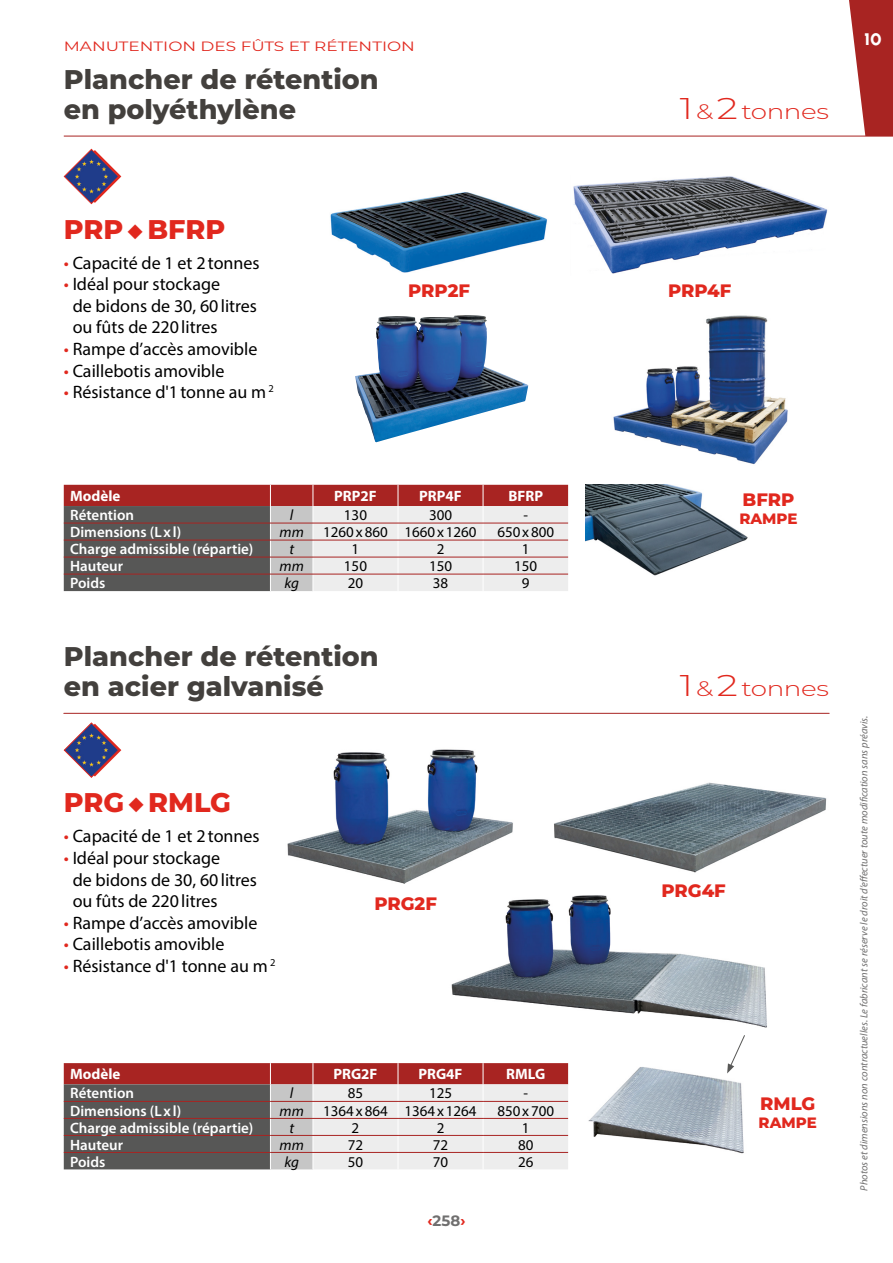
<style>
.page{position:relative;width:893px;height:1263px;background:#fff}
.page>*{position:absolute;margin:0;border:0;box-sizing:border-box;transform-origin:0 0}
.Designation{font:800 27px "Montserrat";color:#43403d}
.Ref_Titre{font:800 27px "Montserrat";color:#e1281e}
.Ref_Titre-2{font:300 21px "Montserrat";letter-spacing:-.015em;color:#e1281e;scale:1.25 1}
.Texte_Avantages{font:18px/21.6px "Myriad Pro";color:#000}
.Nom_ref{font:800 18px "Montserrat";color:#e1281e}
.t1{font:600 15px "Myriad Pro";color:#fff}
.t2{font:15px "Myriad Pro";color:#000}
.t3{font:700 15px "Myriad Pro";color:#fff}
.t4{font:italic 15px "Myriad Pro";color:#000}
.Nom_ref_2{font:800 15px "Montserrat";color:#e1281e}
.t5{font:700 15px "Montserrat";color:#706f6f}
.t6{font:800 15px "TYPOGRAPHPRO";color:#fff}
.t7{font:13.5px "Montserrat";color:#e1281e;scale:1.25 1}
.t8{font:italic 10.5px "Myriad Pro";color:#706f6f}
.s1{font-size:30px}
.s2{color:#e1281e}
</style>
<div class="page">
<svg style="left:844px;top:0;width:49px;height:136px"></svg>
<hr style="left:64px;top:136px;width:829px;height:1px;background:#a82422">
<img style="left:287px;top:749px;width:226px;height:135px">
<img style="left:554px;top:782px;width:273px;height:91px">
<img style="left:451px;top:895px;width:316px;height:133px">
<img style="left:588px;top:1067px;width:156px;height:87px">
<img style="left:330px;top:192px;width:217px;height:81px">
<img style="left:355px;top:315px;width:173px;height:127px">
<img style="left:585px;top:485px;width:163px;height:91px">
<img style="left:573px;top:176px;width:255px;height:98px">
<svg style="left:64px;top:485px;width:504px;height:106px;background:#a98c8b"></svg>
<hr style="left:64px;top:523px;width:206px;height:1px;background:#a82422">
<hr style="left:270px;top:523px;width:43px;height:1px;background:#a82422">
<hr style="left:313px;top:523px;width:85px;height:1px;background:#a82422">
<hr style="left:398px;top:523px;width:85px;height:1px;background:#a82422">
<hr style="left:483px;top:523px;width:85px;height:1px;background:#a82422">
<hr style="left:64px;top:540px;width:206px;height:1px;background:#a82422">
<hr style="left:64px;top:557px;width:206px;height:1px;background:#a82422">
<hr style="left:270px;top:540px;width:43px;height:1px;background:#a82422">
<hr style="left:270px;top:557px;width:43px;height:1px;background:#a82422">
<hr style="left:313px;top:540px;width:85px;height:1px;background:#a82422">
<hr style="left:313px;top:557px;width:85px;height:1px;background:#a82422">
<hr style="left:398px;top:540px;width:85px;height:1px;background:#a82422">
<hr style="left:398px;top:557px;width:85px;height:1px;background:#a82422">
<hr style="left:483px;top:540px;width:85px;height:1px;background:#a82422">
<hr style="left:483px;top:557px;width:85px;height:1px;background:#a82422">
<hr style="left:64px;top:574px;width:206px;height:1px;background:#a82422">
<hr style="left:270px;top:574px;width:43px;height:1px;background:#a82422">
<hr style="left:313px;top:574px;width:85px;height:1px;background:#a82422">
<hr style="left:398px;top:574px;width:85px;height:1px;background:#a82422">
<hr style="left:483px;top:574px;width:85px;height:1px;background:#a82422">
<svg style="left:64px;top:1063px;width:504px;height:106px;background:#a98e8d"></svg>
<hr style="left:64px;top:1101px;width:206px;height:1px;background:#a82422">
<hr style="left:270px;top:1101px;width:43px;height:1px;background:#a82422">
<hr style="left:313px;top:1101px;width:85px;height:1px;background:#a82422">
<hr style="left:398px;top:1101px;width:85px;height:1px;background:#a82422">
<hr style="left:483px;top:1101px;width:85px;height:1px;background:#a82422">
<hr style="left:64px;top:1118px;width:206px;height:1px;background:#a82422">
<hr style="left:64px;top:1135px;width:206px;height:1px;background:#a82422">
<hr style="left:270px;top:1118px;width:43px;height:1px;background:#a82422">
<hr style="left:270px;top:1135px;width:43px;height:1px;background:#a82422">
<hr style="left:313px;top:1118px;width:85px;height:1px;background:#a82422">
<hr style="left:313px;top:1135px;width:85px;height:1px;background:#a82422">
<hr style="left:398px;top:1118px;width:85px;height:1px;background:#a82422">
<hr style="left:398px;top:1135px;width:85px;height:1px;background:#a82422">
<hr style="left:483px;top:1118px;width:85px;height:1px;background:#a82422">
<hr style="left:483px;top:1135px;width:85px;height:1px;background:#a82422">
<hr style="left:64px;top:1152px;width:206px;height:1px;background:#a82422">
<hr style="left:270px;top:1152px;width:43px;height:1px;background:#a82422">
<hr style="left:313px;top:1152px;width:85px;height:1px;background:#a82422">
<hr style="left:398px;top:1152px;width:85px;height:1px;background:#a82422">
<hr style="left:483px;top:1152px;width:85px;height:1px;background:#a82422">
<svg style="left:63px;top:148px;width:58px;height:57px"></svg>
<svg style="left:63px;top:722px;width:58px;height:56px"></svg>
<hr style="left:64px;top:713px;width:765px;height:1px;background:#a82422">
<img style="left:613px;top:315px;width:175px;height:150px">
<svg style="left:727px;top:1035px;width:18px;height:38px"></svg>
<p class="t7" style="left:64px;top:37px;width:282px">MANUTENTION DES FÛTS ET RÉTENTION</p>
<p class="t6" style="left:864px;top:28px;width:19px">10</p>
<p class="Designation" style="left:64px;top:60px;width:316px">Plancher de rétention</p>
<p class="Designation" style="left:64px;top:90px;width:234px">en polyéthylène</p>
<p class="Ref_Titre-2" style="left:680px;top:97px;width:121px"><span class="s1">1</span> &amp; <span class="s1">2</span> tonnes</p>
<p class="Ref_Titre" style="left:64px;top:209px;width:163px">PRP ◆ BFRP</p>
<p class="Texte_Avantages" style="left:64px;top:252px;width:197px"><span class="s2">•</span> Capacité de 1 et 2tonnes</p>
<p class="Texte_Avantages" style="left:73px;top:273px;width:186px;text-indent:-9px"><span class="s2">•</span> Idéal pour stockage<br>de bidons de 30, 60litres ou fûts de 220litres</p>
<p class="Texte_Avantages" style="left:64px;top:338px;width:195px"><span class="s2">•</span> Rampe d’accès amovible</p>
<p class="Texte_Avantages" style="left:64px;top:360px;width:162px"><span class="s2">•</span> Caillebotis amovible</p>
<p class="Texte_Avantages" style="left:64px;top:381px;width:212px"><span class="s2">•</span> Résistance d'1tonne au m <sup>2</sup></p>
<p class="Nom_ref" style="left:408px;top:277px;width:63px">PRP2F</p>
<p class="t3" style="left:70px;top:486px;width:52px">Modèle</p>
<p class="t3" style="left:334px;top:486px;width:44px">PRP2F</p>
<p class="t3" style="left:419px;top:486px;width:44px">PRP4F</p>
<p class="t3" style="left:508px;top:486px;width:36px">BFRP</p>
<p class="t1" style="left:70px;top:505px;width:65px">Rétention</p>
<p class="t4" style="left:290px;top:506px;width:5px">l</p>
<p class="t2" style="left:344px;top:506px;width:25px">130</p>
<p class="t2" style="left:429px;top:506px;width:25px">300</p>
<p class="t2" style="left:523px;top:506px;width:6px">-</p>
<p class="t1" style="left:70px;top:523px;width:113px">Dimensions (L x l)</p>
<p class="t4" style="left:280px;top:523px;width:26px">mm</p>
<p class="t2" style="left:323px;top:523px;width:66px">1260x860</p>
<p class="t2" style="left:404px;top:523px;width:74px">1660x1260</p>
<p class="t2" style="left:497px;top:523px;width:58px">650x800</p>
<p class="t1" style="left:70px;top:540px;width:185px">Charge admissible (répartie)</p>
<p class="t4" style="left:289px;top:540px;width:6px">t</p>
<p class="t2" style="left:352px;top:540px;width:9px">1</p>
<p class="t2" style="left:437px;top:540px;width:9px">2</p>
<p class="t2" style="left:522px;top:540px;width:9px">1</p>
<p class="t1" style="left:70px;top:557px;width:55px">Hauteur</p>
<p class="t4" style="left:280px;top:557px;width:26px">mm</p>
<p class="t2" style="left:344px;top:557px;width:25px">150</p>
<p class="t2" style="left:429px;top:557px;width:25px">150</p>
<p class="t2" style="left:514px;top:557px;width:25px">150</p>
<p class="t1" style="left:70px;top:574px;width:37px">Poids</p>
<p class="t4" style="left:284px;top:574px;width:16px">kg</p>
<p class="t2" style="left:348px;top:574px;width:17px">20</p>
<p class="t2" style="left:433px;top:574px;width:17px">38</p>
<p class="t2" style="left:522px;top:574px;width:9px">9</p>
<p class="Nom_ref" style="left:668px;top:277px;width:65px">PRP4F</p>
<p class="Nom_ref" style="left:742px;top:486px;width:53px">BFRP</p>
<p class="Nom_ref_2" style="left:739px;top:507px;width:60px">RAMPE</p>
<p class="Designation" style="left:64px;top:636px;width:316px">Plancher de rétention</p>
<p class="Designation" style="left:64px;top:666px;width:262px">en acier galvanisé</p>
<p class="Ref_Titre-2" style="left:680px;top:674px;width:121px"><span class="s1">1</span> &amp; <span class="s1">2</span> tonnes</p>
<p class="Ref_Titre" style="left:64px;top:783px;width:169px">PRG ◆ RMLG</p>
<p class="Texte_Avantages" style="left:64px;top:825px;width:197px"><span class="s2">•</span> Capacité de 1 et 2tonnes</p>
<p class="Texte_Avantages" style="left:73px;top:847px;width:186px;text-indent:-9px"><span class="s2">•</span> Idéal pour stockage<br>de bidons de 30, 60litres ou fûts de 220litres</p>
<p class="Texte_Avantages" style="left:64px;top:911px;width:195px"><span class="s2">•</span> Rampe d’accès amovible</p>
<p class="Texte_Avantages" style="left:64px;top:933px;width:162px"><span class="s2">•</span> Caillebotis amovible</p>
<p class="Texte_Avantages" style="left:64px;top:955px;width:213px"><span class="s2">•</span> Résistance d'1 tonne au m <sup>2</sup></p>
<p class="Nom_ref" style="left:374px;top:890px;width:64px">PRG2F</p>
<p class="t3" style="left:70px;top:1064px;width:52px">Modèle</p>
<p class="t3" style="left:333px;top:1064px;width:46px">PRG2F</p>
<p class="t3" style="left:418px;top:1064px;width:46px">PRG4F</p>
<p class="t3" style="left:506px;top:1064px;width:40px">RMLG</p>
<p class="t1" style="left:70px;top:1084px;width:65px">Rétention</p>
<p class="t4" style="left:290px;top:1084px;width:5px">l</p>
<p class="t2" style="left:348px;top:1084px;width:17px">85</p>
<p class="t2" style="left:429px;top:1084px;width:25px">125</p>
<p class="t2" style="left:523px;top:1084px;width:6px">-</p>
<p class="t1" style="left:70px;top:1101px;width:113px">Dimensions (L x l)</p>
<p class="t4" style="left:280px;top:1101px;width:26px">mm</p>
<p class="t2" style="left:323px;top:1101px;width:66px">1364x864</p>
<p class="t2" style="left:404px;top:1101px;width:74px">1364x1264</p>
<p class="t2" style="left:497px;top:1101px;width:58px">850x700</p>
<p class="t1" style="left:70px;top:1118px;width:185px">Charge admissible (répartie)</p>
<p class="t4" style="left:289px;top:1118px;width:6px">t</p>
<p class="t2" style="left:352px;top:1118px;width:9px">2</p>
<p class="t2" style="left:437px;top:1118px;width:9px">2</p>
<p class="t2" style="left:522px;top:1118px;width:9px">1</p>
<p class="t1" style="left:70px;top:1135px;width:55px">Hauteur</p>
<p class="t4" style="left:280px;top:1135px;width:26px">mm</p>
<p class="t2" style="left:348px;top:1135px;width:17px">72</p>
<p class="t2" style="left:433px;top:1135px;width:17px">72</p>
<p class="t2" style="left:518px;top:1135px;width:17px">80</p>
<p class="t1" style="left:70px;top:1152px;width:37px">Poids</p>
<p class="t4" style="left:284px;top:1152px;width:16px">kg</p>
<p class="t2" style="left:348px;top:1152px;width:17px">50</p>
<p class="t2" style="left:433px;top:1152px;width:17px">70</p>
<p class="t2" style="left:518px;top:1152px;width:17px">26</p>
<p class="t5" style="left:427px;top:1210px;width:39px"><span class="s2">‹</span>258<span class="s2">›</span></p>
<p class="Nom_ref" style="left:661px;top:877px;width:66px">PRG4F</p>
<p class="Nom_ref" style="left:760px;top:1091px;width:57px">RMLG</p>
<p class="Nom_ref_2" style="left:759px;top:1112px;width:60px">RAMPE</p>
<p class="t8" style="left:857px;top:1191px;width:477px;rotate:-90deg">Photos et dimensions non contractuelles. Le fabricant se réserve le droit d’effectuer toute modification sans préavis.</p>
</div>
